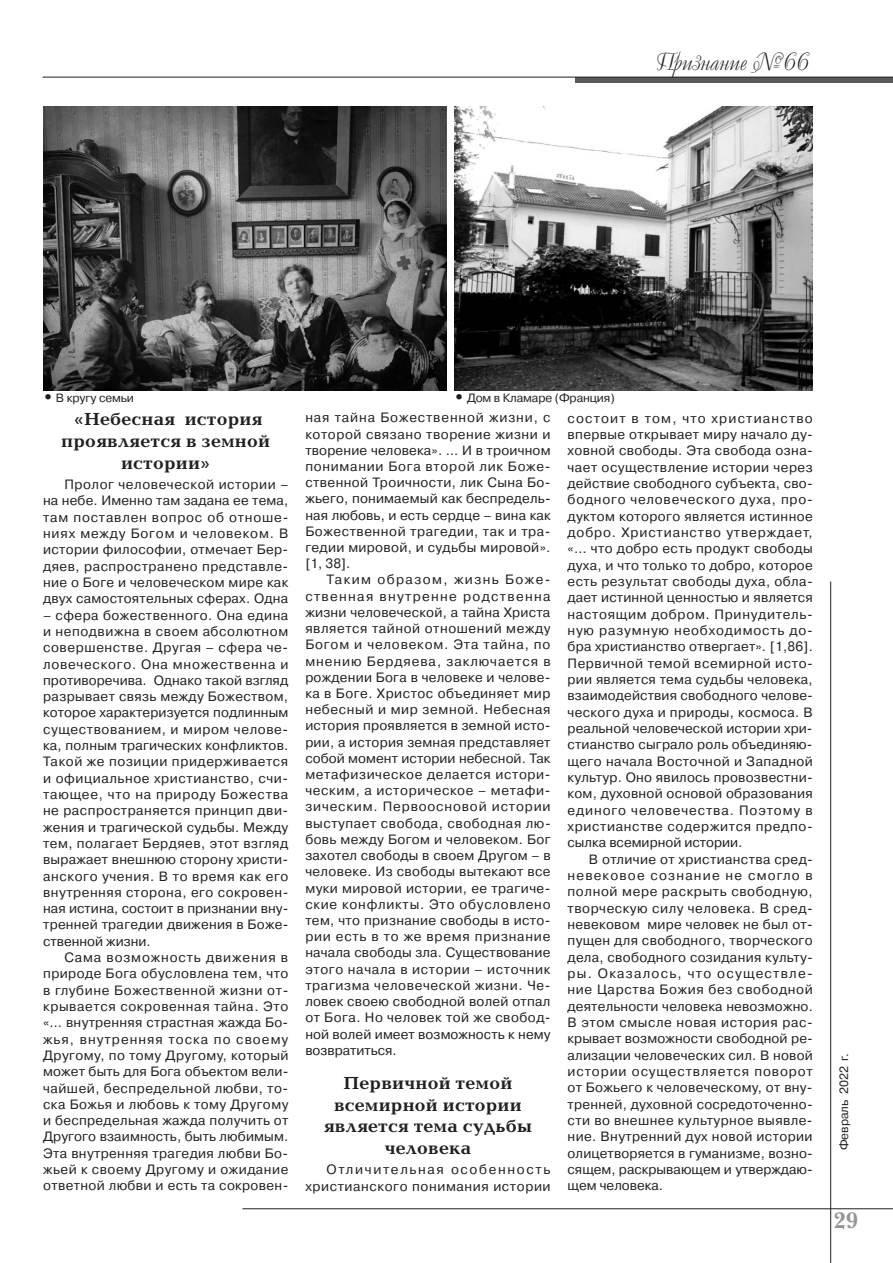
<style>
.page{position:relative;width:893px;height:1263px;background:#fff}
.page>*{position:absolute;margin:0;border:0;box-sizing:border-box;transform-origin:0 0}
.t1{font:25.2px "Decor C";color:#231f20}
.t2{font:700 23.4px "New Baskerville C";color:#939598}
.t3{font:700 18px/21.6px "Baltica C";letter-spacing:.01em;color:#231f20;text-align:center;scale:1.07 1}
.t4{font:13.5px/16.4px "Pragmatica C";letter-spacing:.02em;color:#231f20;text-align:justify}
.t5{font:13.5px/16.2px "Pragmatica C";letter-spacing:.045em;color:#231f20;text-align:right}
.t6{font:12px "Pragmatica C";letter-spacing:-.01em;color:#231f20}
.s1{font-weight:700;font-size:15px}
</style>
<div class="page">
<div style="left:576px;top:77px;width:317px;height:6px;background:#58595b"></div>
<hr style="left:43px;top:77px;width:850px;height:1px;background:#231f20">
<hr style="left:830px;top:581px;width:1px;height:682px;background:#231f20">
<hr style="left:242px;top:1208px;width:651px;height:1px;background:#231f20">
<img style="left:44px;top:106px;width:402px;height:284px">
<img style="left:455px;top:106px;width:357px;height:284px">
<h1 class="t1" style="left:656px;top:47px;width:155px">Признание №66</h1>
<p class="t6" style="left:43px;top:391px;width:92px"><span class="s1">•</span> В кругу семьи</p>
<p class="t6" style="left:454px;top:391px;width:162px"><span class="s1">•</span> Дом в Кламаре (Франция)</p>
<h3 class="t3" style="left:61px;top:409px;width:197px">«Небесная история проявляется в земной истории»</h3>
<p class="t4" style="left:43px;top:476px;width:247px;text-indent:21px">Пролог человеческой истории – на небе. Именно там задана ее тема, там поставлен вопрос об отноше&shy;ниях между Богом и человеком. В истории философии, отмечает Бер&shy;дяев, распространено представле&shy;ние о Боге и человеческом мире как двух самостоятельных сферах. Одна</p>
<p class="t4" style="left:43px;top:607px;width:247px">– сфера божественного. Она едина и неподвижна в своем абсолютном совершенстве. Другая – сфера че&shy;ловеческого. Она множественна и противоречива. Однако такой взгляд разрывает связь между Божеством, которое характеризуется подлинным существованием, и миром челове&shy;ка, полным трагических конфликтов.<br>Такой же позиции придерживается и официальное христианство, счи&shy;тающее, что на природу Божества не распространяется принцип дви&shy;жения и трагической судьбы. Между тем, полагает Бердяев, этот взгляд выражает внешнюю сторону христи&shy;анского учения. В то время как его внутренняя сторона, его сокровен&shy;ная истина, состоит в признании вну&shy;тренней трагедии движения в Боже&shy;ственной жизни.</p>
<p class="t4" style="left:43px;top:949px;width:247px;text-indent:21px">Сама возможность движения в природе Бога обусловлена тем, что в глубине Божественной жизни от&shy;крывается сокровенная тайна. Это «… внутренняя страстная жажда Бо&shy;жья, внутренняя тоска по своему Другому, по тому Другому, который может быть для Бога объектом вели&shy;чайшей, беспредельной любви, то&shy;ска Божья и любовь к тому Другому и беспредельная жажда получить от Другого взаимность, быть любимым.<br>Эта внутренняя трагедия любви Бо&shy;жьей к своему Другому и ожидание ответной любви и есть та сокровен-</p>
<p class="t4" style="left:305px;top:410px;width:247px">ная тайна Божественной жизни, с которой связано творение жизни и творение человека». … И в троичном понимании Бога второй лик Боже&shy;ственной Троичности, лик Сына Бо&shy;жьего, понимаемый как беспредель&shy;ная любовь, и есть сердце – вина как Божественной трагедии, так и тра&shy;гедии мировой, и судьбы мировой». [1, 38].</p>
<p class="t4" style="left:305px;top:572px;width:247px;text-indent:21px">Таким образом, жизнь Боже&shy;ственная внутренне родственна жизни человеческой, а тайна Христа является тайной отношений между Богом и человеком. Эта тайна, по мнению Бердяева, заключается в рождении Бога в человеке и челове&shy;ка в Боге. Христос объединяет мир небесный и мир земной. Небесная история проявляется в земной исто&shy;рии, а история земная представляет собой момент истории небесной. Так метафизическое делается истори&shy;ческим, а историческое – метафи&shy;зическим. Первоосновой истории выступает свобода, свободная лю&shy;бовь между Богом и человеком. Бог захотел свободы в своем Другом – в человеке. Из свободы вытекают все муки мировой истории, ее трагиче&shy;ские конфликты. Это обусловлено тем, что признание свободы в исто&shy;рии есть в то же время признание начала свободы зла. Существование этого начала в истории – источник трагизма человеческой жизни. Че&shy;ловек своею свободной волей отпал от Бога. Но человек той же свобод&shy;ной волей имеет возможность к нему возвратиться.</p>
<h3 class="t3" style="left:324px;top:1073px;width:196px">Первичной темой всемирной истории является тема судьбы человека</h3>
<p class="t5" style="left:305px;top:1162px;width:247px">Отличительная особенность христианского понимания истории</p>
<p class="t4" style="left:568px;top:410px;width:247px">состоит в том, что христианство впервые открывает миру начало ду&shy;ховной свободы. Эта свобода озна&shy;чает осуществление истории через действие свободного субъекта, сво&shy;бодного человеческого духа, про&shy;дуктом которого является истинное добро. Христианство утверждает, «… что добро есть продукт свободы духа, и что только то добро, которое есть результат свободы духа, обла&shy;дает истинной ценностью и является настоящим добром. Принудитель&shy;ную разумную необходимость до&shy;бра христианство отвергает». [1,86].<br>Первичной темой всемирной исто&shy;рии является тема судьбы человека, взаимодействия свободного челове&shy;ческого духа и природы, космоса. В реальной человеческой истории хри&shy;стианство сыграло роль объединяю&shy;щего начала Восточной и Западной культур. Оно явилось провозвестни&shy;ком, духовной основой образования единого человечества. Поэтому в христианстве содержится предпо&shy;сылка всемирной истории.</p>
<p class="t4" style="left:568px;top:851px;width:247px;text-indent:21px">В отличие от христианства сред&shy;невековое сознание не смогло в полной мере раскрыть свободную, творческую силу человека. В сред&shy;невековом мире человек не был от&shy;пущен для свободного, творческого дела, свободного созидания культу&shy;ры. Оказалось, что осуществле&shy;ние Царства Божия без свободной деятельности человека невозможно.<br>В этом смысле новая история рас&shy;крывает возможности свободной ре&shy;ализации человеческих сил. В новой истории осуществляется поворот от Божьего к человеческому, от вну&shy;тренней, духовной сосредоточенно&shy;сти во внешнее культурное выявле&shy;ние. Внутренний дух новой истории олицетворяется в гуманизме, возно&shy;сящем, раскрывающем и утверждаю&shy;щем человека.</p>
<p class="t6" style="left:837px;top:1150px;width:98px;rotate:-90deg">Февраль 2022 г.</p>
<h2 class="t2" style="left:833px;top:1207px;width:26px">29</h2>
</div>
